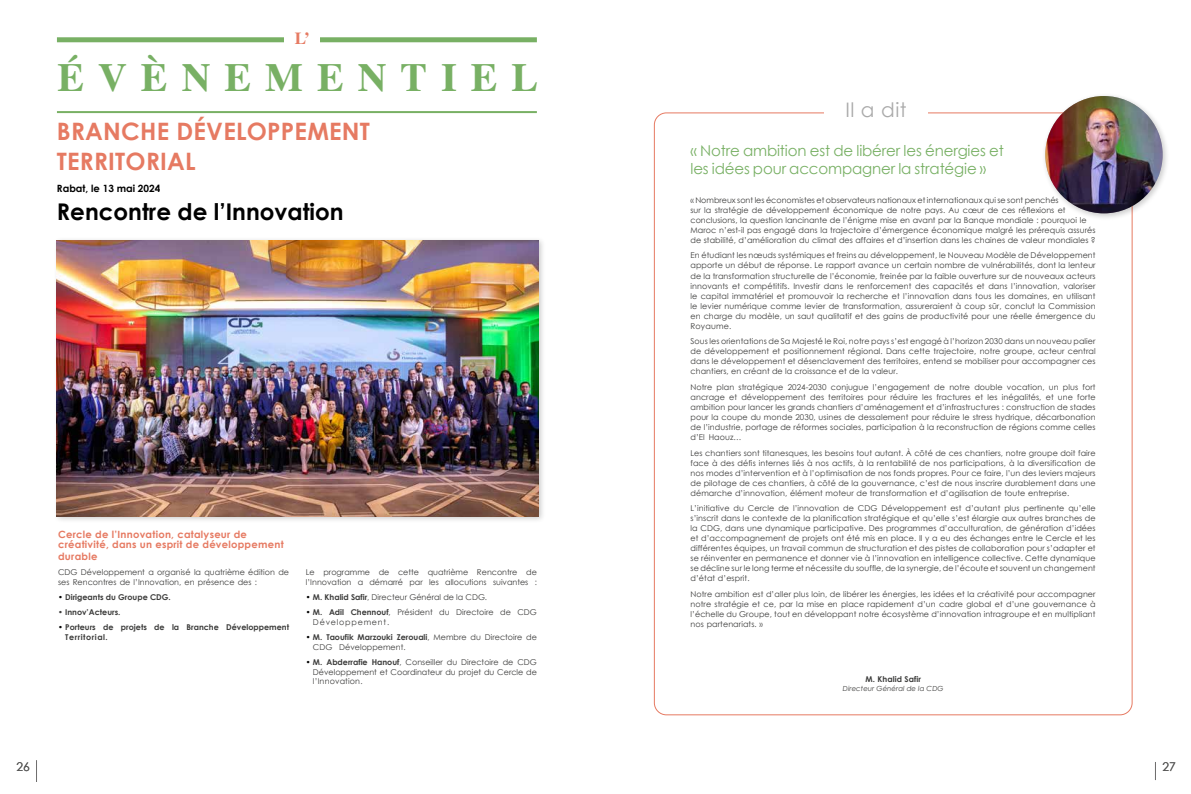
<style>
.page{position:relative;width:1191px;height:794px;background:#fff}
.page>*{position:absolute;margin:0;border:0;box-sizing:border-box;transform-origin:0 0}
.t1{font:700 40px "Times";letter-spacing:.35em;color:#78b064}
.t2{font:700 24px/30px "Century Gothic";letter-spacing:.01em;color:#e67a62}
.t3{font:700 23px "Century Gothic";color:#000}
.t4{font:20px "Century Gothic";color:#aaa}
.t5{font:700 17px "Times";color:#e67a62}
.t6{font:15px/18px "Century Gothic";letter-spacing:-.01em;color:#78b064}
.t7{font:12px "Century Gothic";color:#575756}
.t8{font:700 10px/10px "Century Gothic";letter-spacing:.025em;color:#e67a62}
.t9{font:700 10px "Century Gothic";color:#000}
.t10{font:8px/10px "Century Gothic";letter-spacing:.01em;color:#3c3c3b;text-align:justify}
.t11{font:700 8px/9.6px "Century Gothic";color:#3c3c3b}
.t12{font:italic 7px "Century Gothic";letter-spacing:.01em;color:#3c3c3b}
.s1{font-weight:400;color:#000}
.s2{color:#000}
.s3{font-weight:700}
</style>
<div class="page">
<svg style="left:36px;top:760px;width:1px;height:22px"></svg>
<div style="left:53px;top:237px;width:493px;height:286px;background:#000;opacity:.2"></div>
<img style="left:57px;top:240px;width:481px;height:276px">
<div style="left:57px;top:37px;width:480px;height:5px;background:#78b064"></div>
<div style="left:284px;top:31px;width:35px;height:18px;background:#fff"></div>
<hr style="left:57px;top:111px;width:480px;height:2px;background:#78b064">
<svg style="left:1155px;top:762px;width:1px;height:18px"></svg>
<div style="left:1041px;top:93px;width:129px;height:128px;background:#000;opacity:.2"></div>
<img style="left:1045px;top:96px;width:117px;height:117px;border-radius:59px">
<h3 class="t5" style="left:295px;top:22px;width:17px">L’</h3>
<h1 class="t1" style="left:57px;top:39px;width:482px">ÉVÈNEMENTIEL</h1>
<h2 class="t2" style="left:57px;top:115px;width:314px">BRANCHE DÉVELOPPEMENT<br>TERRITORIAL</h2>
<h3 class="t3" style="left:57px;top:197px;width:288px">Rencontre de l’Innovation</h3>
<p class="t9" style="left:57px;top:182px;width:105px">Rabat, le 13 mai 2024</p>
<p class="t8" style="left:58px;top:529px;width:227px">Cercle de l’Innovation, catalyseur de créativité, dans un esprit de développement</p>
<p class="t8" style="left:58px;top:551px;width:41px">durable</p>
<p class="t10" style="left:58px;top:567px;width:232px;line-height:9.6px">CDG Développement a organisé la quatrième édition de ses Rencontres de l’Innovation, en présence des :</p>
<p class="t11" style="left:58px;top:592px;width:114px"><span class="s1">•</span> Dirigeants du Groupe CDG.</p>
<p class="t11" style="left:58px;top:607px;width:64px">• Innov’Acteurs.</p>
<p class="t11" style="left:65px;top:622px;width:225px;text-indent:-7px"><span class="s1">•</span> Porteurs de projets de la Branche Développement<br>Territorial.</p>
<p class="t10" style="left:306px;top:567px;width:232px;line-height:9.6px">Le programme de cette quatrième Rencontre de l’Innovation a démarré par les allocutions suivantes :</p>
<p class="t10" style="left:306px;top:592px;width:183px"><span class="s2">•</span> <span class="s3">M. Khalid Safir</span>, Directeur Général de la CDG.</p>
<p class="t10" style="left:313px;top:607px;width:225px;line-height:9.6px;text-indent:-7px"><span class="s2">•</span> <span class="s3">M. Adil Chennouf</span>, Président du Directoire de CDG<br>Développement.</p>
<p class="t10" style="left:313px;top:632px;width:225px;line-height:9.6px;text-indent:-7px"><span class="s2">•</span> <span class="s3">M. Taoufik Marzouki Zerouali</span>, Membre du Directoire de<br>CDG Développement.</p>
<p class="t10" style="left:313px;top:657px;width:225px;line-height:9.6px;text-indent:-7px"><span class="s2">•</span> <span class="s3">M. Abderrafie Hanouf</span>, Conseiller du Directoire de CDG Développement et Coordinateur du projet du Cercle de l’Innovation.</p>
<h3 class="t7" style="left:16px;top:758px;width:15px">26</h3>
<h3 class="t4" style="left:845px;top:96px;width:63px">Il a dit</h3>
<h3 class="t6" style="left:690px;top:141px;width:315px">« Notre ambition est de libérer les énergies et les idées pour accompagner la stratégie »</h3>
<p class="t10" style="left:690px;top:195px;width:407px;text-align:left">« Nombreux sont les économistes et observateurs nationaux et internationaux qui se sont penchés<br>sur la stratégie de développement économique de notre pays. Au cœur de ces réflexions et conclusions, la question lancinante de l’énigme mise en avant par la Banque mondiale : pourquoi le Maroc n’est-il pas engagé dans la trajectoire d’émergence économique malgré les prérequis assurés de stabilité, d’amélioration du climat des affaires et d’insertion dans les chaines de valeur mondiales ?</p>
<p class="t10" style="left:690px;top:250px;width:407px">En étudiant les nœuds systémiques et freins au développement, le Nouveau Modèle de Développement apporte un début de réponse. Le rapport avance un certain nombre de vulnérabilités, dont la lenteur de la transformation structurelle de l’économie, freinée par la faible ouverture sur de nouveaux acteurs innovants et compétitifs. Investir dans le renforcement des capacités et dans l’innovation, valoriser le capital immatériel et promouvoir la recherche et l’innovation dans tous les domaines, en utilisant le levier numérique comme levier de transformation, assureraient à coup sûr, conclut la Commission en charge du modèle, un saut qualitatif et des gains de productivité pour une réelle émergence du Royaume.</p>
<p class="t10" style="left:690px;top:336px;width:407px">Sous les orientations de Sa Majesté le Roi, notre pays s’est engagé à l’horizon 2030 dans un nouveau palier de développement et positionnement régional. Dans cette trajectoire, notre groupe, acteur central dans le développement et désenclavement des territoires, entend se mobiliser pour accompagner ces chantiers, en créant de la croissance et de la valeur.</p>
<p class="t10" style="left:690px;top:382px;width:407px">Notre plan stratégique 2024-2030 conjugue l’engagement de notre double vocation, un plus fort ancrage et développement des territoires pour réduire les fractures et les inégalités, et une forte ambition pour lancer les grands chantiers d’aménagement et d’infrastructures : construction de stades pour la coupe du monde 2030, usines de dessalement pour réduire le stress hydrique, décarbonation de l’industrie, portage de réformes sociales, participation à la reconstruction de régions comme celles d’El Haouz…</p>
<p class="t10" style="left:690px;top:447px;width:407px">Les chantiers sont titanesques, les besoins tout autant. À côté de ces chantiers, notre groupe doit faire face à des défis internes liés à nos actifs, à la rentabilité de nos participations, à la diversification de nos modes d’intervention et à l’optimisation de nos fonds propres. Pour ce faire, l’un des leviers majeurs de pilotage de ces chantiers, à côté de la gouvernance, c’est de nous inscrire durablement dans une démarche d’innovation, élément moteur de transformation et d’agilisation de toute entreprise.</p>
<p class="t10" style="left:690px;top:503px;width:407px">L’initiative du Cercle de l’innovation de CDG Développement est d’autant plus pertinente qu’elle s’inscrit dans le contexte de la planification stratégique et qu’elle s’est élargie aux autres branches de la CDG, dans une dynamique participative. Des programmes d’acculturation, de génération d’idées et d’accompagnement de projets ont été mis en place. Il y a eu des échanges entre le Cercle et les différentes équipes, un travail commun de structuration et des pistes de collaboration pour s’adapter et se réinventer en permanence et donner vie à l’innovation en intelligence collective. Cette dynamique se décline sur le long terme et nécessite du souffle, de la synergie, de l’écoute et souvent un changement d’état d’esprit.</p>
<p class="t10" style="left:690px;top:589px;width:407px">Notre ambition est d’aller plus loin, de libérer les énergies, les idées et la créativité pour accompagner notre stratégie et ce, par la mise en place rapidement d’un cadre global et d’une gouvernance à l’échelle du Groupe, tout en développant notre écosystème d’innovation intragroupe et en multipliant nos partenariats. »</p>
<p class="t11" style="left:865px;top:674px;width:57px">M. Khalid Safir</p>
<p class="t12" style="left:842px;top:684px;width:102px">Directeur Général de la CDG</p>
<h3 class="t7" style="left:1162px;top:758px;width:15px">27</h3>
</div>
